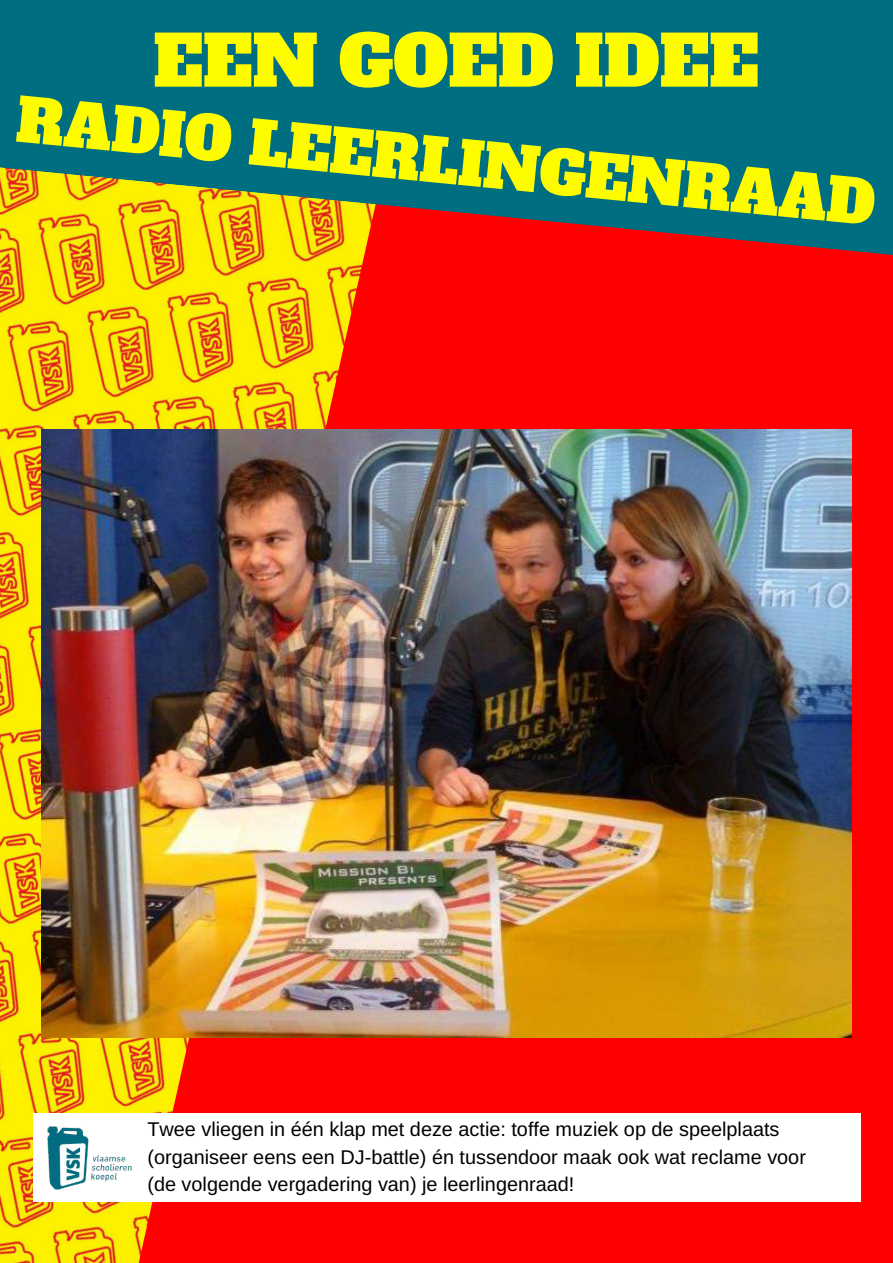
<style>
.page{position:relative;width:893px;height:1263px;background:#f00}
.page>*{position:absolute;margin:0;border:0;box-sizing:border-box;transform-origin:0 0}
.t1{font:69.53px "Alfa Slab One";color:#fffc00}
.t2{font:59.62px "Alfa Slab One";color:#fffc00}
.t3{font:19.88px/27.6px "Arimo";color:#000}
</style>
<div class="page">
<img style="left:0;top:255px;width:377px;height:1008px">
<svg style="left:0;top:0;width:893px;height:255px;background:#2a716b"></svg>
<div style="left:33px;top:1114px;width:828px;height:88px;background:#fff"></div>
<img style="left:47px;top:1126px;width:84px;height:63px">
<img style="left:42px;top:430px;width:809px;height:607px">
<h1 class="t1" style="left:153px;top:15px;width:607px">EEN GOED IDEE</h1>
<h2 class="t2" style="left:22px;top:77px;width:863px;rotate:6deg">RADIO LEERLINGENRAAD</h2>
<p class="t3" style="left:147px;top:1115px;width:660px">Twee vliegen in één klap met deze actie: toffe muziek op de speelplaats (organiseer eens een DJ-battle) én tussendoor maak ook wat reclame voor (de volgende vergadering van) je leerlingenraad!</p>
</div>
